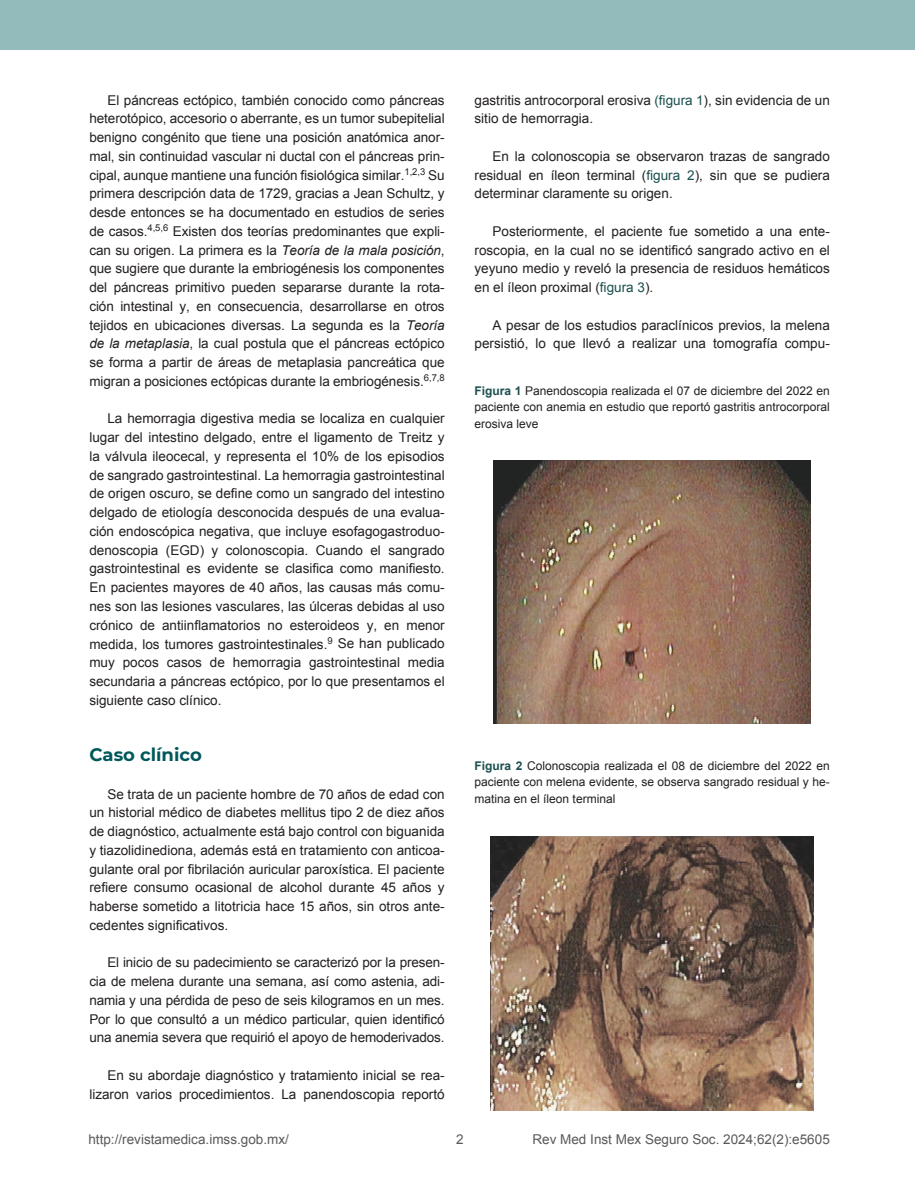
<style>
.page{position:relative;width:915px;height:1191px;background:#fff}
.page>*{position:absolute;margin:0;border:0;box-sizing:border-box;transform-origin:0 0}
.t1{font:700 18px "Montserrat";color:#01585b}
.t2{font:13.5px/18.8px "Arial";color:#231f20;text-align:justify}
.t3{font:13.5px "Arial";color:#58595b}
.t4{font:12px/16.5px "Arial";color:#231f20;text-align:justify}
.s1{font-style:italic}
.s2{color:#1c4f4f}
.s3{font-weight:700;color:#1c4f4f}
</style>
<div class="page">
<div style="left:0;top:0;width:914px;height:50px;background:#93bbbb"></div>
<img style="left:493px;top:461px;width:317px;height:262px">
<img style="left:490px;top:836px;width:323px;height:274px">
<p class="t2" style="left:89px;top:91px;width:357px;text-indent:18px">El páncreas ectópico, también conocido como páncreas heterotópico, accesorio o aberrante, es un tumor subepitelial benigno congénito que tiene una posición anatómica anor&shy;mal, sin continuidad vascular ni ductal con el páncreas prin&shy;cipal, aunque mantiene una función fisiológica similar.<sup>1,2,3</sup> Su primera descripción data de 1729, gracias a Jean Schultz, y desde entonces se ha documentado en estudios de series de casos.<sup>4,5,6</sup> Existen dos teorías predominantes que expli&shy;can su origen. La primera es la <span class="s1">Teoría de la mala posición</span>, que sugiere que durante la embriogénesis los componentes del páncreas primitivo pueden separarse durante la rota&shy;ción intestinal y, en consecuencia, desarrollarse en otros tejidos en ubicaciones diversas. La segunda es la <span class="s1">Teoría de la metaplasia</span>, la cual postula que el páncreas ectópico se forma a partir de áreas de metaplasia pancreática que migran a posiciones ectópicas durante la embriogénesis.<sup>6,7,8</sup></p>
<p class="t2" style="left:89px;top:409px;width:357px;text-indent:18px">La hemorragia digestiva media se localiza en cualquier lugar del intestino delgado, entre el ligamento de Treitz y la válvula ileocecal, y representa el 10% de los episodios de sangrado gastrointestinal. La hemorragia gastrointestinal de origen oscuro, se define como un sangrado del intestino delgado de etiología desconocida después de una evalua&shy;ción endoscópica negativa, que incluye esofagogastroduo&shy;denoscopia (EGD) y colonoscopia. Cuando el sangrado gastrointestinal es evidente se clasifica como manifiesto.<br>En pacientes mayores de 40 años, las causas más comu&shy;nes son las lesiones vasculares, las úlceras debidas al uso crónico de antiinflamatorios no esteroideos y, en menor medida, los tumores gastrointestinales.<sup>9</sup> Se han publicado muy pocos casos de hemorragia gastrointestinal media secundaria a páncreas ectópico, por lo que presentamos el siguiente caso clínico.</p>
<h1 class="t1" style="left:89px;top:741px;width:114px">Caso clínico</h1>
<p class="t2" style="left:89px;top:784px;width:357px;text-indent:18px">Se trata de un paciente hombre de 70 años de edad con un historial médico de diabetes mellitus tipo 2 de diez años de diagnóstico, actualmente está bajo control con biguanida y tiazolidinediona, además está en tratamiento con anticoa&shy;gulante oral por fibrilación auricular paroxística. El paciente refiere consumo ocasional de alcohol durante 45 años y haberse sometido a litotricia hace 15 años, sin otros ante&shy;cedentes significativos.</p>
<p class="t2" style="left:89px;top:953px;width:356px;text-indent:18px">El inicio de su padecimiento se caracterizó por la presen&shy;cia de melena durante una semana, así como astenia, adi&shy;namia y una pérdida de peso de seis kilogramos en un mes.<br>Por lo que consultó a un médico particular, quien identificó una anemia severa que requirió el apoyo de hemoderivados.</p>
<p class="t2" style="left:89px;top:1066px;width:357px;text-align:right">En su abordaje diagnóstico y tratamiento inicial se rea&shy;lizaron varios procedimientos. La panendoscopia reportó</p>
<p class="t2" style="left:474px;top:91px;width:357px">gastritis antrocorporal erosiva <span class="s2">(figura 1</span>), sin evidencia de un sitio de hemorragia.</p>
<p class="t2" style="left:474px;top:147px;width:357px;text-indent:18px">En la colonoscopia se observaron trazas de sangrado residual en íleon terminal (<span class="s2">figura 2</span>), sin que se pudiera determinar claramente su origen.</p>
<p class="t2" style="left:474px;top:222px;width:357px;text-indent:18px">Posteriormente, el paciente fue sometido a una ente&shy;roscopia, en la cual no se identificó sangrado activo en el yeyuno medio y reveló la presencia de residuos hemáticos en el íleon proximal (<span class="s2">figura 3</span>).</p>
<p class="t2" style="left:474px;top:316px;width:357px;text-align:right">A pesar de los estudios paraclínicos previos, la melena persistió, lo que llevó a realizar una tomografía compu-</p>
<p class="t4" style="left:474px;top:382px;width:357px"><span class="s3">Figura 1</span> Panendoscopia realizada el 07 de diciembre del 2022 en paciente con anemia en estudio que reportó gastritis antrocorporal erosiva leve</p>
<p class="t4" style="left:474px;top:757px;width:356px"><span class="s3">Figura 2</span> Colonoscopia realizada el 08 de diciembre del 2022 en paciente con melena evidente, se observa sangrado residual y he&shy;matina en el íleon terminal</p>
<p class="t3" style="left:88px;top:1130px;width:202px">http://revistamedica.imss.gob.mx/</p>
<p class="t3" style="left:456px;top:1130px;width:9px">2</p>
<p class="t3" style="left:532px;top:1130px;width:299px">Rev Med Inst Mex Seguro Soc. 2024;62(2):e5605</p>
</div>
